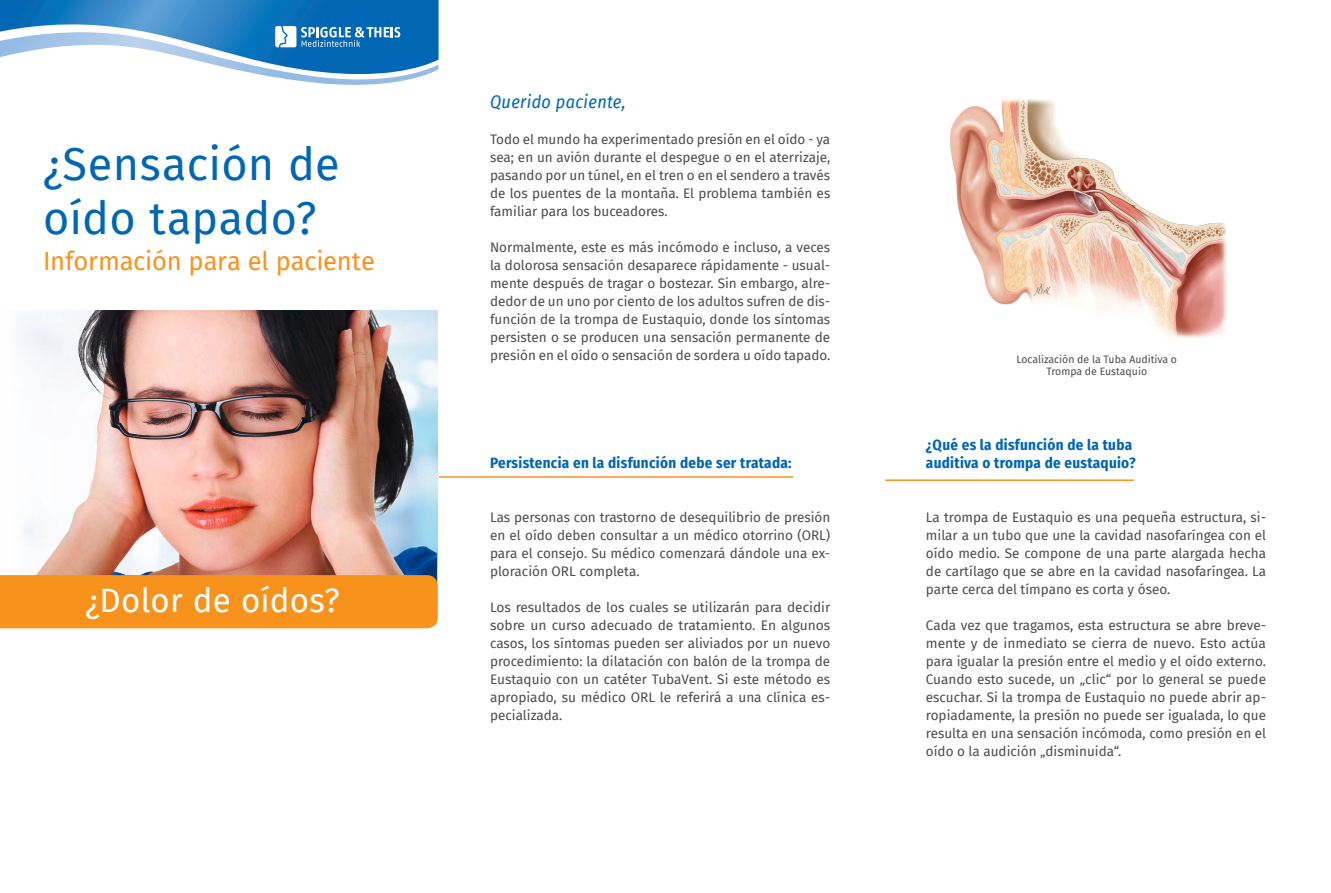
<style>
.page{position:relative;width:1331px;height:893px;background:#fff}
.page>*{position:absolute;margin:0;border:0;box-sizing:border-box;transform-origin:0 0}
.t1{font:45px/54px "Fira Sans";letter-spacing:.005em;color:#0166b3}
.t2{font:33px "Fira Sans";letter-spacing:.01em;color:#fff}
.t3{font:25.5px "Fira Sans";letter-spacing:-.01em;color:#f7931d}
.t4{font:italic 18px "Fira Sans Condensed";letter-spacing:.02em;color:#0166b3}
.t5{font:700 15px/18px "Fira Sans Condensed";letter-spacing:.02em;color:#0166b3}
.t6{font:13.5px/18px "Fira Sans";color:#4b4c4d;text-align:justify}
.t7{font:10.5px/12.6px "Fira Sans";color:#4b4c4d;text-align:center}
</style>
<div class="page">
<img style="left:20px;top:310px;width:417px;height:265px">
<svg style="left:0;top:0;width:439px;height:85px"></svg>
<img style="left:950px;top:99px;width:277px;height:239px">
<div style="left:0;top:575px;width:438px;height:53px;background:#f7931d"></div>
<hr style="left:885px;top:479px;width:249px;height:2px;background:#f7931d">
<hr style="left:439px;top:476px;width:354px;height:2px;background:#f7931d">
<h1 class="t1" style="left:43px;top:136px;width:298px">¿Sensación de oído tapado?</h1>
<h3 class="t3" style="left:43px;top:242px;width:333px">Información para el paciente</h3>
<h2 class="t2" style="left:85px;top:576px;width:256px">¿Dolor de oídos?</h2>
<h3 class="t4" style="left:490px;top:88px;width:137px">Querido paciente,</h3>
<p class="t6" style="left:490px;top:130px;width:342px">Todo el mundo ha experimentado presión en el oído - ya sea; en un avión durante el despegue o en el aterrizaje, pasando por un túnel, en el tren o en el sendero a través de los puentes de la montaña. El problema también es familiar para los buceadores.</p>
<p class="t6" style="left:490px;top:238px;width:342px">Normalmente, este es más incómodo e incluso, a veces la dolorosa sensación desaparece rápidamente - usual&shy;mente después de tragar o bostezar. Sin embargo, alre&shy;dedor de un uno por ciento de los adultos sufren de dis&shy;función de la trompa de Eustaquio, donde los síntomas persisten o se producen una sensación permanente de presión en el oído o sensación de sordera u oído tapado.</p>
<p class="t5" style="left:490px;top:453px;width:303px">Persistencia en la disfunción debe ser tratada:</p>
<p class="t6" style="left:490px;top:508px;width:342px">Las personas con trastorno de desequilibrio de presión en el oído deben consultar a un médico otorrino (ORL) para el consejo. Su médico comenzará dándole una ex&shy;ploración ORL completa.</p>
<p class="t6" style="left:490px;top:598px;width:342px">Los resultados de los cuales se utilizarán para decidir sobre un curso adecuado de tratamiento. En algunos casos, los síntomas pueden ser aliviados por un nuevo procedimiento: la dilatación con balón de la trompa de Eustaquio con un catéter TubaVent. Si este método es apropiado, su médico ORL le referirá a una clínica es&shy;pecializada.</p>
<p class="t7" style="left:1016px;top:352px;width:162px">Localización de la Tuba Auditiva o<br>Trompa de Eustaquio</p>
<p class="t5" style="left:926px;top:435px;width:211px">¿Qué es la disfunción de la tuba auditiva o trompa de eustaquio?</p>
<p class="t6" style="left:926px;top:508px;width:342px">La trompa de Eustaquio es una pequeña estructura, si&shy;milar a un tubo que une la cavidad nasofaríngea con el oído medio. Se compone de una parte alargada hecha de cartílago que se abre en la cavidad nasofaríngea. La parte cerca del tímpano es corta y óseo.</p>
<p class="t6" style="left:926px;top:616px;width:342px">Cada vez que tragamos, esta estructura se abre breve&shy;mente y de inmediato se cierra de nuevo. Esto actúa para igualar la presión entre el medio y el oído externo.<br>Cuando esto sucede, un „clic“ por lo general se puede escuchar. Si la trompa de Eustaquio no puede abrir ap&shy;ropiadamente, la presión no puede ser igualada, lo que resulta en una sensación incómoda, como presión en el oído o la audición „disminuida“.</p>
</div>
